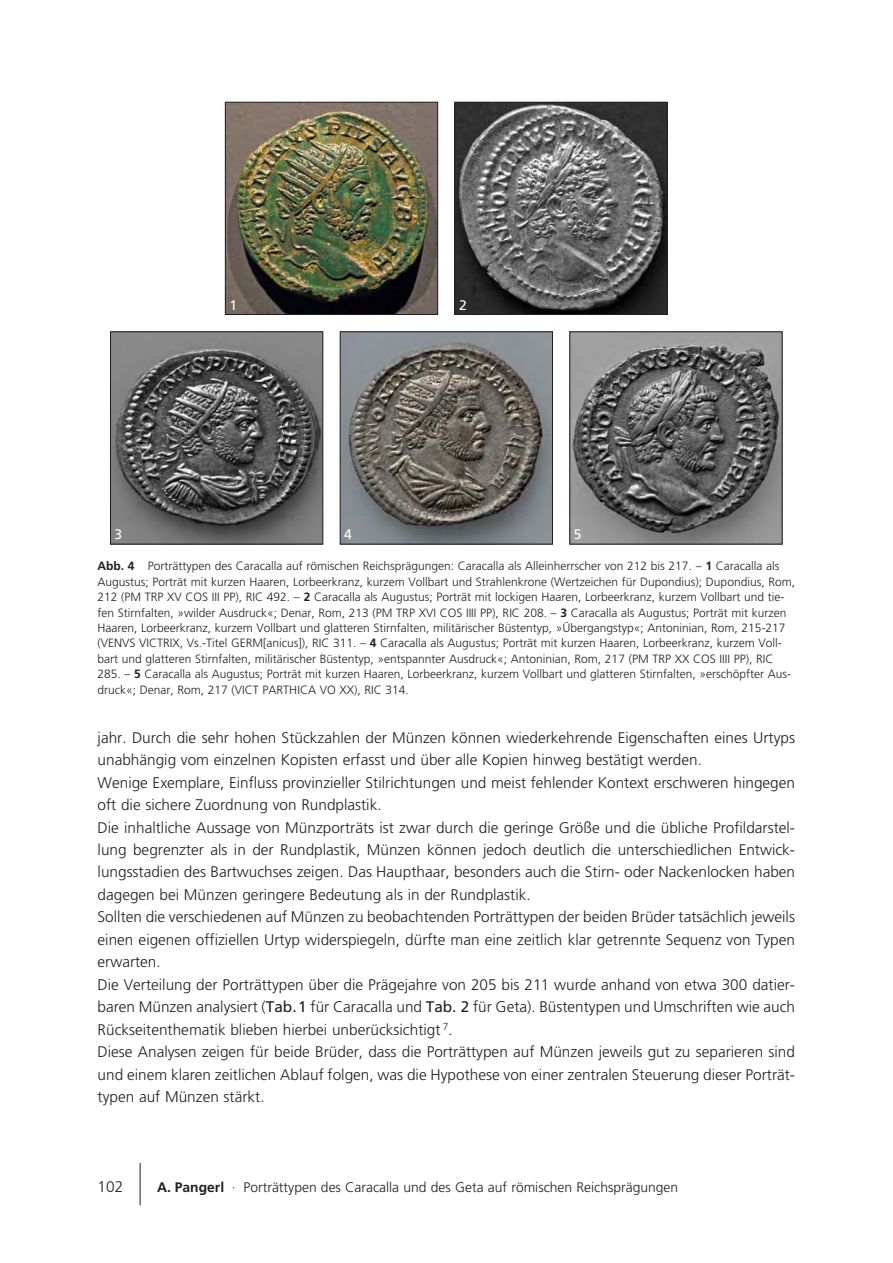
<style>
.page{position:relative;width:893px;height:1263px;background:#fff}
.page>*{position:absolute;margin:0;border:0;box-sizing:border-box;transform-origin:0 0}
.t1{font:300 15.3px/22.5px "Frutiger LT Com";color:#231f20}
.t2{font:300 13.8px "Frutiger LT";color:#231f20}
.t3{font:13.8px "Frutiger LT Com";color:#fff}
.t4{font:300 12px/15.5px "Frutiger LT Com";color:#231f20}
.s1{font-weight:700}
.s2{font-weight:400}
.s3{font-family:"Frutiger LT Com Bold OTF";font-weight:400}
</style>
<div class="page">
<hr style="left:140px;top:1163px;width:1px;height:42px;background:#231f20">
<img style="left:227px;top:104px;width:209px;height:209px">
<div style="left:225px;top:102px;width:213px;height:213px;border:1px solid #231f20"></div>
<img style="left:112px;top:334px;width:209px;height:208px">
<div style="left:110px;top:332px;width:213px;height:212px;border:1px solid #231f20"></div>
<img style="left:457px;top:104px;width:208px;height:209px">
<div style="left:455px;top:102px;width:212px;height:213px;border:1px solid #231f20"></div>
<img style="left:342px;top:334px;width:209px;height:208px">
<div style="left:340px;top:332px;width:213px;height:212px;border:1px solid #231f20"></div>
<img style="left:572px;top:334px;width:208px;height:208px">
<p class="t3" style="left:229px;top:300px;width:9px">1</p>
<p class="t3" style="left:459px;top:300px;width:9px">2</p>
<p class="t3" style="left:115px;top:530px;width:9px">3</p>
<p class="t3" style="left:344px;top:530px;width:9px">4</p>
<p class="t3" style="left:574px;top:530px;width:9px">5</p>
<p class="t4" style="left:98px;top:559px;width:699px"><span class="s1">Abb. 4</span> Porträttypen des Caracalla auf römischen Reichsprägungen: Caracalla als Alleinherrscher von 212 bis 217. – <span class="s1">1</span> Caracalla als Augustus; Porträt mit kurzen Haaren, Lorbeerkranz, kurzem Vollbart und Strahlenkrone (Wertzeichen für Dupondius); Dupondius, Rom, 212 (PM TRP XV COS III PP), RIC 492. – <span class="s1">2</span> Caracalla als Augustus; Porträt mit lockigen Haaren, Lorbeerkranz, kurzem Vollbart und tie - fen Stirnfalten, »wilder Ausdruck«; Denar, Rom, 213 (PM TRP XVI COS IIII PP), RIC 208. – <span class="s1">3</span> Caracalla als Augustus; Porträt mit kurzen Haaren, Lorbeerkranz, kurzem Vollbart und glatteren Stirnfalten, militärischer Büstentyp, »Übergangstyp«; Antoninian, Rom, 215-217 (VENVS VICTRIX, Vs.-Titel GERM[anicus]), RIC 311. – <span class="s1">4</span> Caracalla als Augustus; Porträt mit kurzen Haaren, Lorbeerkranz, kurzem Voll&shy;bart und glatteren Stirnfalten, militärischer Büstentyp, »entspannter Ausdruck«; Antoninian, Rom, 217 (PM TRP XX COS IIII PP), RIC 285. – <span class="s1">5</span> Caracalla als Augustus; Porträt mit kurzen Haaren, Lorbeerkranz, kurzem Vollbart und glatteren Stirnfalten, »erschöpfter Aus - druck«; Denar, Rom, 217 (VICT PARTHICA VO XX), RIC 314.</p>
<p class="t1" style="left:98px;top:727px;width:699px">jahr. Durch die sehr hohen Stückzahlen der Münzen können wiederkehrende Eigenschaften eines Urtyps unabhängig vom einzelnen Kopisten erfasst und über alle Kopien hinweg bestätigt werden.<br>Wenige Exemplare, Einfluss provinzieller Stilrichtungen und meist fehlender Kontext erschweren hingegen oft die sichere Zuordnung von Rundplastik.<br>Die inhaltliche Aussage von Münzporträts ist zwar durch die geringe Größe und die übliche Profildarstel&shy;lung begrenzter als in der Rundplastik, Münzen können jedoch deutlich die unterschiedlichen Entwick - lungsstadien des Bartwuchses zeigen. Das Haupthaar, besonders auch die Stirn- oder Nackenlocken haben dagegen bei Münzen geringere Bedeutung als in der Rundplastik.<br>Sollten die verschiedenen auf Münzen zu beobachtenden Porträttypen der beiden Brüder tatsächlich jeweils einen eigenen offiziellen Urtyp widerspiegeln, dürfte man eine zeitlich klar getrennte Sequenz von Typen erwarten.<br>Die Verteilung der Porträttypen über die Prägejahre von 205 bis 211 wurde anhand von etwa 300 datier&shy;baren Münzen analysiert (<span class="s2">Tab.1</span> für Caracalla und <span class="s2">Tab. 2</span> für Geta). Büstentypen und Umschriften wie auch Rückseitenthematik blieben hierbei unberücksichtigt <sup>7</sup>.<br>Diese Analysen zeigen für beide Brüder, dass die Porträttypen auf Münzen jeweils gut zu separieren sind und einem klaren zeitlichen Ablauf folgen, was die Hypothese von einer zentralen Steuerung dieser Porträt&shy;typen auf Münzen stärkt.</p>
<p class="t1" style="left:98px;top:1177px;width:27px">102</p>
<p class="t2" style="left:157px;top:1182px;width:523px"><span class="s3">A. Pangerl</span> · Porträttypen des Caracalla und des Geta auf römischen Reichsprägungen</p>
</div>
